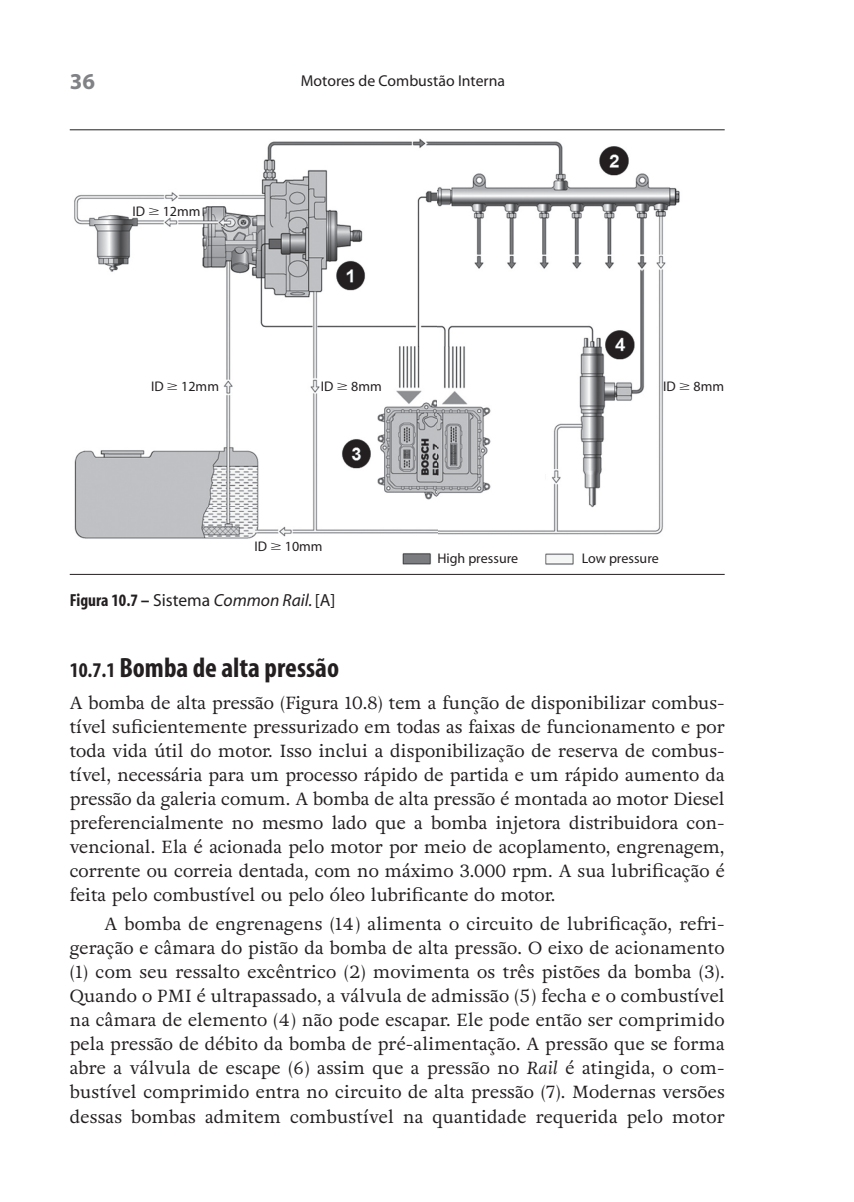
<style>
.page{position:relative;width:854px;height:1202px;background:#fff}
.page>*{position:absolute;margin:0;border:0;box-sizing:border-box;transform-origin:0 0}
.Heading_3{font:700 condensed 28px "Myriad";color:#231f20}
.t1{font:700 22.75px "Myriad";color:#808285}
.massa_sem_recuo{font:17.5px/24px "Adriane Text";color:#231f20;text-align:justify}
.MASSA_DE_TEXTO{font:17.5px/24px "Adriane Text";letter-spacing:.01em;color:#231f20;text-align:justify}
.legenda{font:700 condensed 17.5px "Myriad";color:#231f20}
.t2{font:15.75px "Myriad Pro";color:#231f20}
.t3{font:14px "Myriad";color:#231f20}
.s1{font-weight:400;font-stretch:normal}
.s2{font-weight:400;font-style:italic;font-stretch:normal}
.s3{font-size:21px}
.s4{font-style:italic}
</style>
<div class="page">
<hr style="left:70px;top:129px;width:655px;height:1px;background:#231f20">
<hr style="left:70px;top:574px;width:655px;height:1px;background:#231f20">
<img style="left:74px;top:138px;width:606px;height:427px">
<svg style="left:271px;top:542px;width:10px;height:8px"></svg>
<svg style="left:168px;top:382px;width:9px;height:8px"></svg>
<svg style="left:338px;top:382px;width:9px;height:8px"></svg>
<svg style="left:149px;top:207px;width:9px;height:8px"></svg>
<h2 class="t1" style="left:70px;top:69px;width:27px">36</h2>
<p class="t2" style="left:301px;top:71px;width:206px">Motores de Combustão Interna</p>
<p class="t3" style="left:132px;top:204px;width:14px">ID</p>
<p class="t3" style="left:163px;top:204px;width:39px">12mm</p>
<p class="t3" style="left:151px;top:379px;width:14px">ID</p>
<p class="t3" style="left:181px;top:379px;width:39px">12mm</p>
<p class="t3" style="left:321px;top:379px;width:14px">ID</p>
<p class="t3" style="left:351px;top:379px;width:32px">8mm</p>
<p class="t3" style="left:663px;top:379px;width:14px">ID</p>
<p class="t3" style="left:693px;top:379px;width:32px">8mm</p>
<p class="t3" style="left:255px;top:539px;width:14px">ID</p>
<p class="t3" style="left:285px;top:539px;width:39px">10mm</p>
<p class="legenda" style="left:70px;top:591px;width:267px">Figura 10.7 – <span class="s1">Sistema</span> <span class="s2">Common Rail.</span> <span class="s1">[A]</span></p>
<p class="t3" style="left:437px;top:551px;width:82px">High pressure</p>
<p class="t3" style="left:582px;top:551px;width:79px">Low pressure</p>
<p class="Heading_3" style="left:70px;top:653px;width:271px"><span class="s3">10.7.1</span> Bomba de alta pressão</p>
<p class="massa_sem_recuo" style="left:70px;top:690px;width:656px">A bomba de alta pressão (Figura 10.8) tem a função de disponibilizar combus&shy;tível suficientemente pressurizado em todas as faixas de funcionamento e por toda vida útil do motor. Isso inclui a disponibilização de reserva de combus&shy;tível, necessária para um processo rápido de partida e um rápido aumento da pressão da galeria comum. A bomba de alta pressão é montada ao motor Diesel preferencialmente no mesmo lado que a bomba injetora distribuidora con&shy;vencional. Ela é acionada pelo motor por meio de acoplamento, engrenagem, corrente ou correia dentada, com no máximo 3.000 rpm. A sua lubrificação é feita pelo combustível ou pelo óleo lubrificante do motor.</p>
<p class="MASSA_DE_TEXTO" style="left:70px;top:911px;width:656px;text-indent:35px">A bomba de engrenagens (14) alimenta o circuito de lubrificação, refri&shy;geração e câmara do pistão da bomba de alta pressão. O eixo de acionamento (1) com seu ressalto excêntrico (2) movimenta os três pistões da bomba (3).<br>Quando o PMI é ultrapassado, a válvula de admissão (5) fecha e o combustível na câmara de elemento (4) não pode escapar. Ele pode então ser comprimido pela pressão de débito da bomba de pré-alimentação. A pressão que se forma abre a válvula de escape (6) assim que a pressão no <span class="s4">Rail</span> é atingida, o com&shy;bustível comprimido entra no circuito de alta pressão (7). Modernas versões dessas bombas admitem combustível na quantidade requerida pelo motor</p>
</div>
